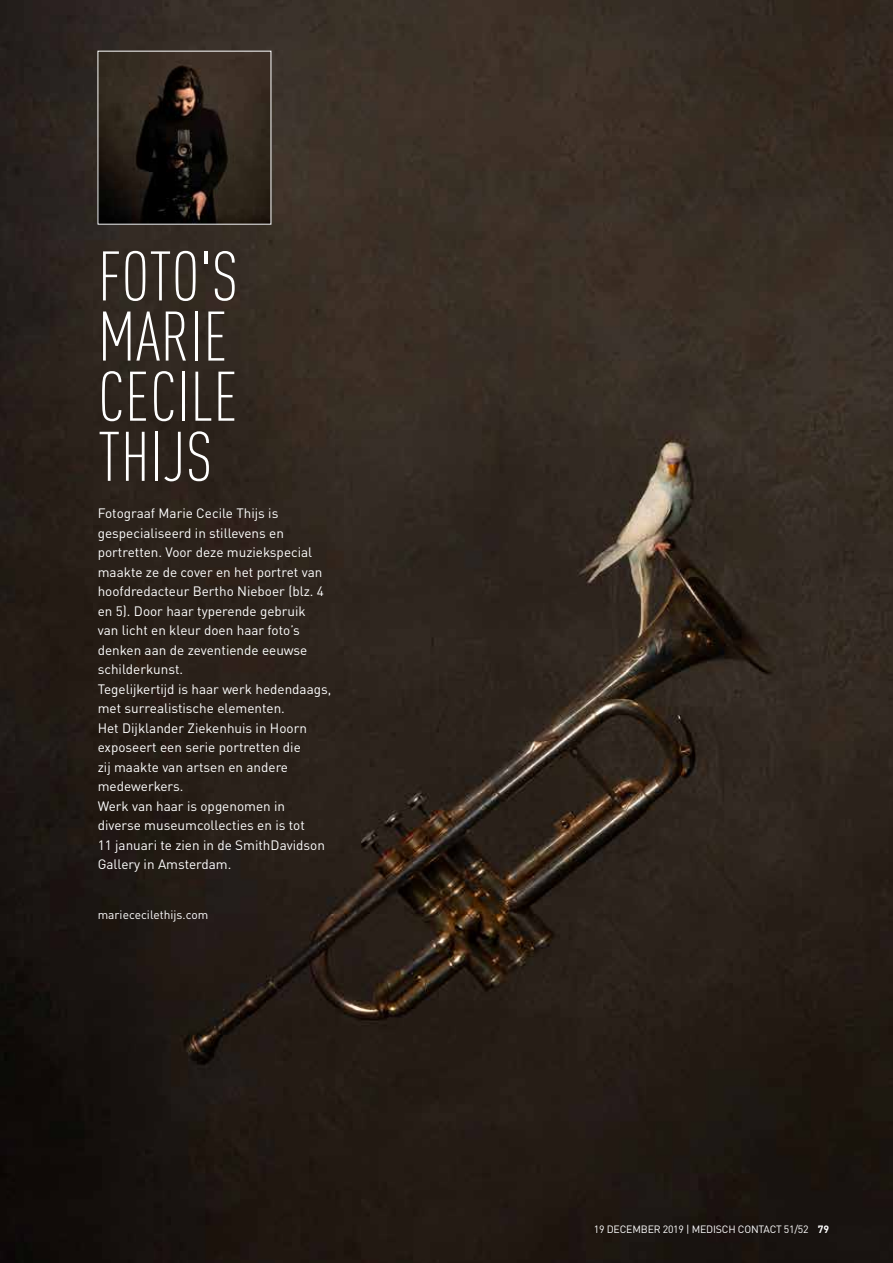
<style>
.page{position:relative;width:893px;height:1263px;background:#fff}
.page>*{position:absolute;margin:0;border:0;box-sizing:border-box;transform-origin:0 0}
.t1{font:300 condensed 69px/60.2px "DINOT";letter-spacing:.01em;color:#fff}
.t2{font:13.5px/19.5px "DINOT";color:#fff}
.t3{font:12px "DINOT";color:#fff}
.t4{font:10.5px "DINOT";letter-spacing:-.015em;color:#fff}
.s1{font-weight:700}
</style>
<div class="page">
<img style="left:0;top:0;width:893px;height:1263px">
<img style="left:100px;top:53px;width:169px;height:169px">
<h1 class="t1" style="left:98px;top:246px;width:141px">FOTO'S<br>MARIE<br>CECILE<br>THIJS</h1>
<p class="t2" style="left:98px;top:504px;width:235px">Fotograaf Marie Cecile Thijs is gespecialiseerd in stillevens en portretten. Voor deze muziekspecial maakte ze de cover en het portret van hoofdredacteur Bertho Nieboer (blz. 4 en 5). Door haar typerende gebruik<br>van licht en kleur doen haar foto’s denken aan de zeventiende eeuwse schilderkunst.<br>Tegelijkertijd is haar werk hedendaags, met surrealistische elementen.<br>Het Dijklander Ziekenhuis in Hoorn exposeert een serie portretten die<br>zij maakte van artsen en andere medewerkers.<br>Werk van haar is opgenomen in diverse museumcollecties en is tot<br>11 januari te zien in de SmithDavidson<br>Gallery in Amsterdam.</p>
<p class="t3" style="left:98px;top:907px;width:112px">mariececilethijs.com</p>
<p class="t4" style="left:594px;top:1223px;width:237px">19 DECEMBER 2019 | MEDISCH CONTACT 51/52 <span class="s1">79</span></p>
</div>
